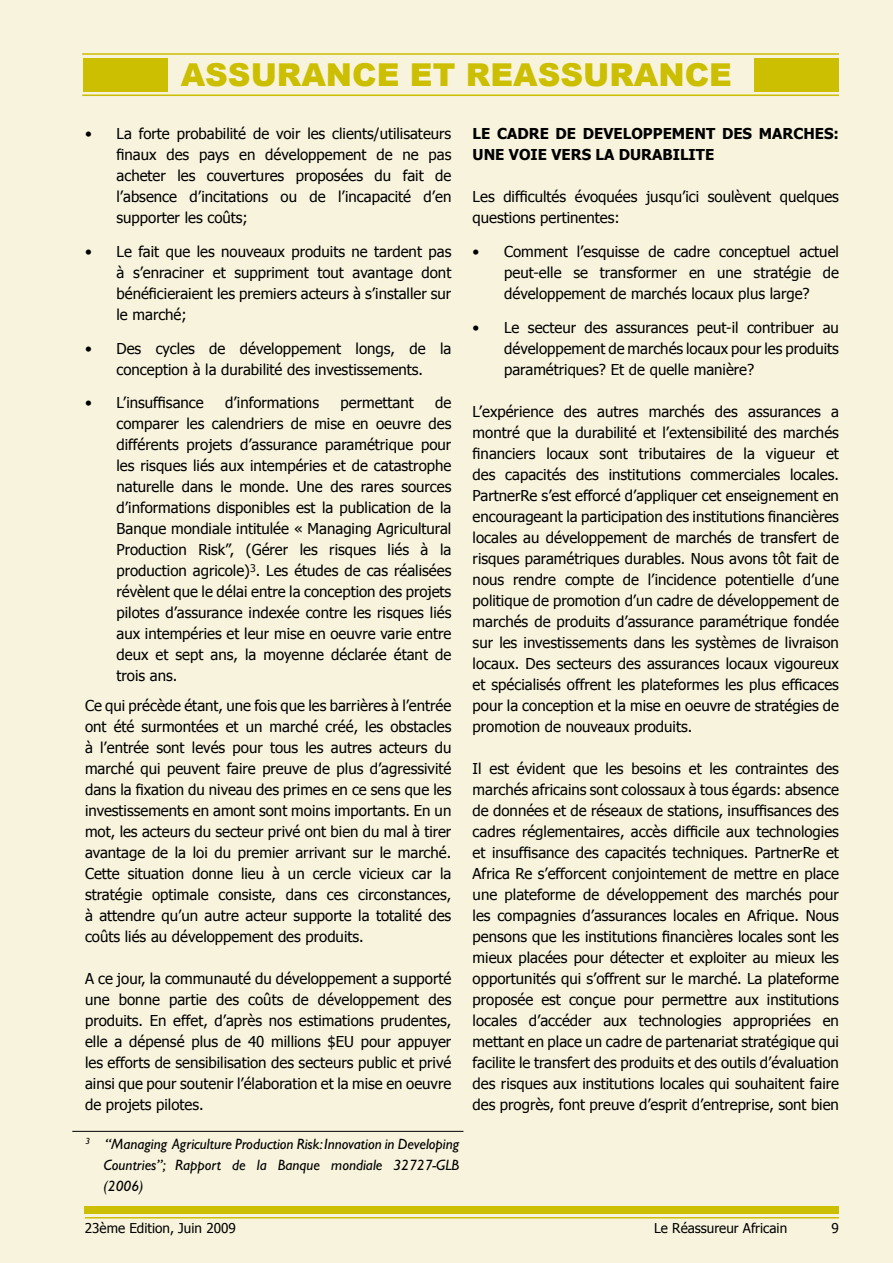
<style>
.page{position:relative;width:893px;height:1263px;background:#f7f3dc}
.page>*{position:absolute;margin:0;border:0;box-sizing:border-box;transform-origin:0 0}
.t1{font:900 31.5px "Arial";color:#ccbe00}
.t2{font:15px/21px "Tahoma";color:#000;text-align:justify}
.t3{font:italic 15px/21px "Gill Sans";color:#000;text-align:justify}
.t4{font:700 15px/21px "Tahoma";color:#000}
.t5{font:13.5px "Tahoma";color:#000}
</style>
<div class="page">
<div style="left:85px;top:1207px;width:754px;height:7px;background:#ccbe00"></div>
<hr style="left:85px;top:1217px;width:754px;height:1px;background:#ccbe00">
<hr style="left:82px;top:94px;width:757px;height:2px;background:#ccbe00">
<hr style="left:82px;top:53px;width:757px;height:2px;background:#ccbe00">
<div style="left:83px;top:58px;width:84px;height:34px;background:#ccbe00"></div>
<div style="left:755px;top:58px;width:84px;height:34px;background:#ccbe00"></div>
<hr style="left:72px;top:1131px;width:391px;height:1px;background:#000">
<h1 class="t1" style="left:181px;top:57px;width:553px">ASSURANCE ET REASSURANCE</h1>
<p class="t2" style="left:117px;top:123px;width:336px;text-indent:-32px">• La forte probabilité de voir les clients/utilisateurs finaux des pays en développement de ne pas acheter les couvertures proposées du fait de l’absence d’incitations ou de l’incapacité d’en supporter les coûts;</p>
<p class="t2" style="left:117px;top:240px;width:336px;text-indent:-32px">• Le fait que les nouveaux produits ne tardent pas à s’enraciner et suppriment tout avantage dont bénéficieraient les premiers acteurs à s’installer sur le marché;</p>
<p class="t2" style="left:85px;top:337px;width:368px;text-align:center">• Des cycles de développement longs, de la conception à la durabilité des investissements.</p>
<p class="t2" style="left:85px;top:392px;width:120px">• L’insuffisance</p>
<p class="t2" style="left:225px;top:392px;width:95px">d’informations</p>
<p class="t2" style="left:340px;top:392px;width:75px">permettant</p>
<p class="t2" style="left:117px;top:392px;width:336px;text-indent:319px">de comparer les calendriers de mise en oeuvre des différents projets d’assurance paramétrique pour les risques liés aux intempéries et de catastrophe naturelle dans le monde. Une des rares sources d’informations disponibles est la publication de la Banque mondiale intitulée « Managing Agricultural Production Risk”, (Gérer les risques liés à la production agricole)<sup>3</sup>. Les études de cas réalisées révèlent que le délai entre la conception des projets pilotes d’assurance indexée contre les risques liés aux intempéries et leur mise en oeuvre varie entre deux et sept ans, la moyenne déclarée étant de trois ans.</p>
<p class="t2" style="left:85px;top:694px;width:368px">Ce qui précède étant, une fois que les barrières à l’entrée ont été surmontées et un marché créé, les obstacles à l’entrée sont levés pour tous les autres acteurs du marché qui peuvent faire preuve de plus d’agressivité dans la fixation du niveau des primes en ce sens que les investissements en amont sont moins importants. En un mot, les acteurs du secteur privé ont bien du mal à tirer avantage de la loi du premier arrivant sur le marché.<br>Cette situation donne lieu à un cercle vicieux car la stratégie optimale consiste, dans ces circonstances, à attendre qu’un autre acteur supporte la totalité des coûts liés au développement des produits.</p>
<p class="t2" style="left:85px;top:967px;width:368px">A ce jour, la communauté du développement a supporté une bonne partie des coûts de développement des produits. En effet, d’après nos estimations prudentes, elle a dépensé plus de 40 millions $EU pour appuyer les efforts de sensibilisation des secteurs public et privé ainsi que pour soutenir l’élaboration et la mise en oeuvre de projets pilotes.</p>
<p class="t3" style="left:104px;top:1133px;width:357px;text-indent:-18px"><sup>3</sup> “Managing Agriculture Production Risk:Innovation in Developing Countries”; Rapport de la Banque mondiale 32727-GLB (2006)</p>
<p class="t4" style="left:473px;top:123px;width:368px">LE CADRE DE DEVELOPPEMENT DES MARCHES:<br>UNE VOIE VERS LA DURABILITE</p>
<p class="t2" style="left:473px;top:186px;width:368px">Les difficultés évoquées jusqu’ici soulèvent quelques questions pertinentes:</p>
<p class="t2" style="left:504px;top:240px;width:336px;text-indent:-32px">• Comment l’esquisse de cadre conceptuel actuel peut-elle se transformer en une stratégie de développement de marchés locaux plus large?</p>
<p class="t2" style="left:504px;top:316px;width:336px;text-indent:-32px">• Le secteur des assurances peut-il contribuer au développement de marchés locaux pour les produits paramétriques? Et de quelle manière?</p>
<p class="t2" style="left:473px;top:400px;width:368px">L’expérience des autres marchés des assurances a montré que la durabilité et l’extensibilité des marchés financiers locaux sont tributaires de la vigueur et des capacités des institutions commerciales locales.<br>PartnerRe s’est efforcé d’appliquer cet enseignement en encourageant la participation des institutions financières locales au développement de marchés de transfert de risques paramétriques durables. Nous avons tôt fait de nous rendre compte de l’incidence potentielle d’une politique de promotion d’un cadre de développement de marchés de produits d’assurance paramétrique fondée sur les investissements dans les systèmes de livraison locaux. Des secteurs des assurances locaux vigoureux et spécialisés offrent les plateformes les plus efficaces pour la conception et la mise en oeuvre de stratégies de promotion de nouveaux produits.</p>
<p class="t2" style="left:473px;top:757px;width:368px">Il est évident que les besoins et les contraintes des marchés africains sont colossaux à tous égards: absence de données et de réseaux de stations, insuffisances des cadres réglementaires, accès difficile aux technologies et insuffisance des capacités techniques. PartnerRe et Africa Re s’efforcent conjointement de mettre en place une plateforme de développement des marchés pour les compagnies d’assurances locales en Afrique. Nous pensons que les institutions financières locales sont les mieux placées pour détecter et exploiter au mieux les opportunités qui s’offrent sur le marché. La plateforme proposée est conçue pour permettre aux institutions locales d’accéder aux technologies appropriées en mettant en place un cadre de partenariat stratégique qui facilite le transfert des produits et des outils d’évaluation des risques aux institutions locales qui souhaitent faire des progrès, font preuve d’esprit d’entreprise, sont bien</p>
<p class="t5" style="left:85px;top:1219px;width:152px">23ème Edition, Juin 2009</p>
<p class="t5" style="left:654px;top:1220px;width:134px">Le Réassureur Africain</p>
</div>
